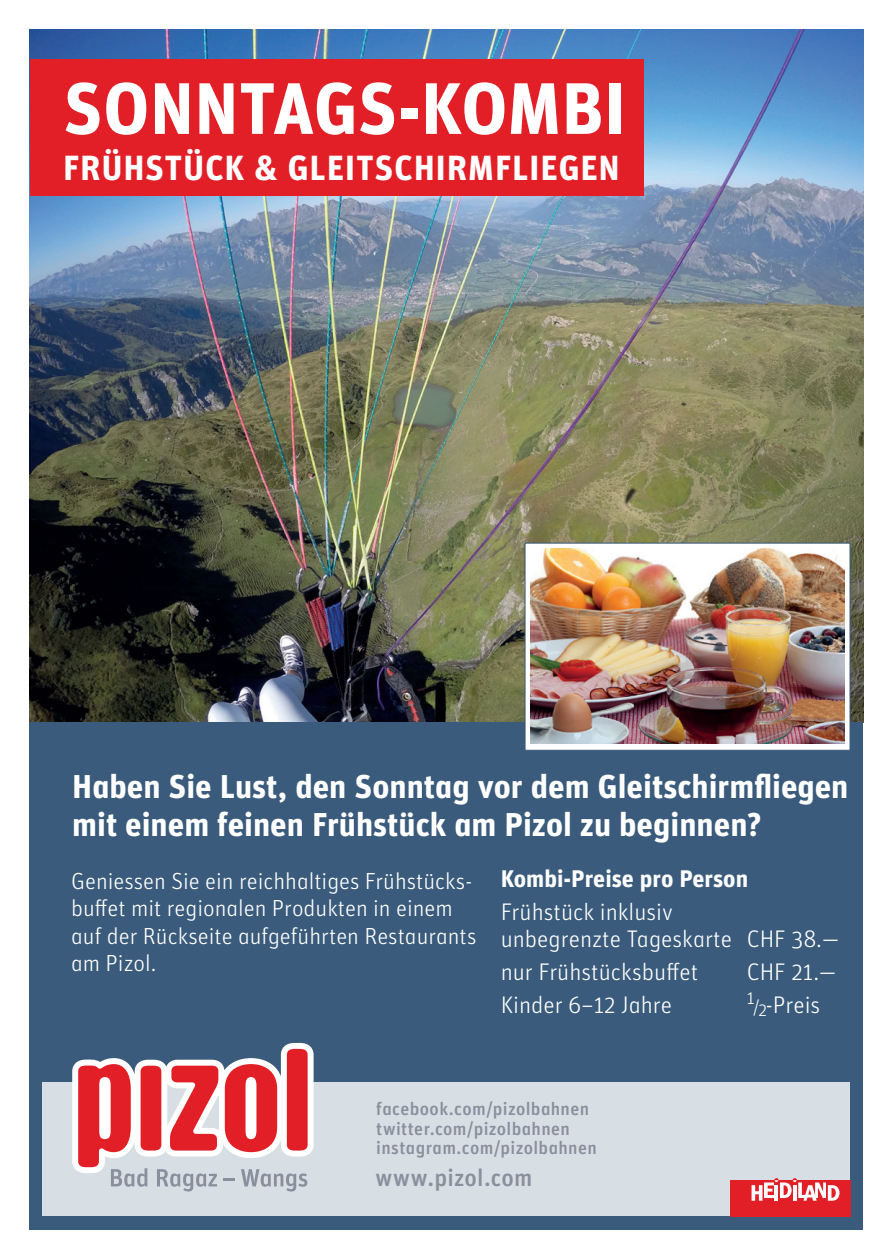
<style>
.page{position:relative;width:893px;height:1259px;background:#fff}
.page>*{position:absolute;margin:0;border:0;box-sizing:border-box;transform-origin:0 0}
.t1{font:72.9px "Unit Bold Alternate";color:#fff}
.t2{font:34.8px "Unit Bold Alternate";letter-spacing:.02em;color:#fff}
.t3{font:33px/38.1px "Unit Bold Alternate";color:#fff}
.t4{font:24px/27px "Unit Light Alternate";color:#fff}
.t5{font:24px "Unit Bold Alternate";color:#fff}
.t6{font:24px "Unit Medium Alternate";letter-spacing:.01em;color:#8a8f9d}
.t7{font:23.4px/27.6px "Unit Light Alternate";color:#fff}
.t8{font:18px/19.5px "Unit Medium Alternate";letter-spacing:.02em;color:#8a8f9d}
.t9{font:18px "Unit Light Alternate";color:#fff}
.s1{font-size:18px}
</style>
<div class="page">
<img style="left:30px;top:30px;width:833px;height:692px">
<div style="left:30px;top:722px;width:833px;height:507px;background:#3a5b7b"></div>
<div style="left:30px;top:59px;width:613px;height:137px;background:#e21f26"></div>
<div style="left:43px;top:1082px;width:807px;height:134px;background:#d7dee4"></div>
<svg style="left:72px;top:1043px;width:242px;height:148px"></svg>
<div style="left:730px;top:1180px;width:120px;height:36px;background:#e21f26"></div>
<svg style="left:751px;top:1178px;width:88px;height:22px"></svg>
<svg style="left:525px;top:543px;width:325px;height:207px"></svg>
<img style="left:531px;top:549px;width:313px;height:194px">
<h1 class="t1" style="left:63px;top:63px;width:564px">SONNTAGS-KOMBI</h1>
<h2 class="t2" style="left:63px;top:147px;width:558px">FRÜHSTÜCK &amp; GLEITSCHIRMFLIEGEN</h2>
<h3 class="t3" style="left:72px;top:766px;width:778px">Haben Sie Lust, den Sonntag vor dem Gleitschirmfliegen mit einem feinen Frühstück am Pizol zu beginnen?</h3>
<p class="t7" style="left:71px;top:866px;width:407px">Geniessen Sie ein reichhaltiges Frühstücks&shy;buffet mit regionalen Produkten in einem auf der Rückseite aufgeführten Restaurants am Pizol.</p>
<p class="t5" style="left:501px;top:864px;width:249px">Kombi-Preise pro Person</p>
<p class="t4" style="left:501px;top:898px;width:340px">Frühstück inklusiv<br>unbegrenzte Tageskarte CHF 38.—</p>
<p class="t4" style="left:501px;top:958px;width:199px">nur Frühstücksbuffet</p>
<p class="t4" style="left:747px;top:958px;width:91px">CHF 21.—</p>
<p class="t4" style="left:501px;top:991px;width:173px">Kinder 6–12 Jahre</p>
<p class="t9" style="left:747px;top:987px;width:9px">1</p>
<p class="t4" style="left:753px;top:991px;width:69px"><span class="s1">/</span><sub>2</sub>-Preis</p>
<p class="t8" style="left:376px;top:1099px;width:222px">facebook.com/pizolbahnen twitter.com/pizolbahnen instagram.com/pizolbahnen</p>
<p class="t6" style="left:375px;top:1162px;width:159px">www.pizol.com</p>
</div>
